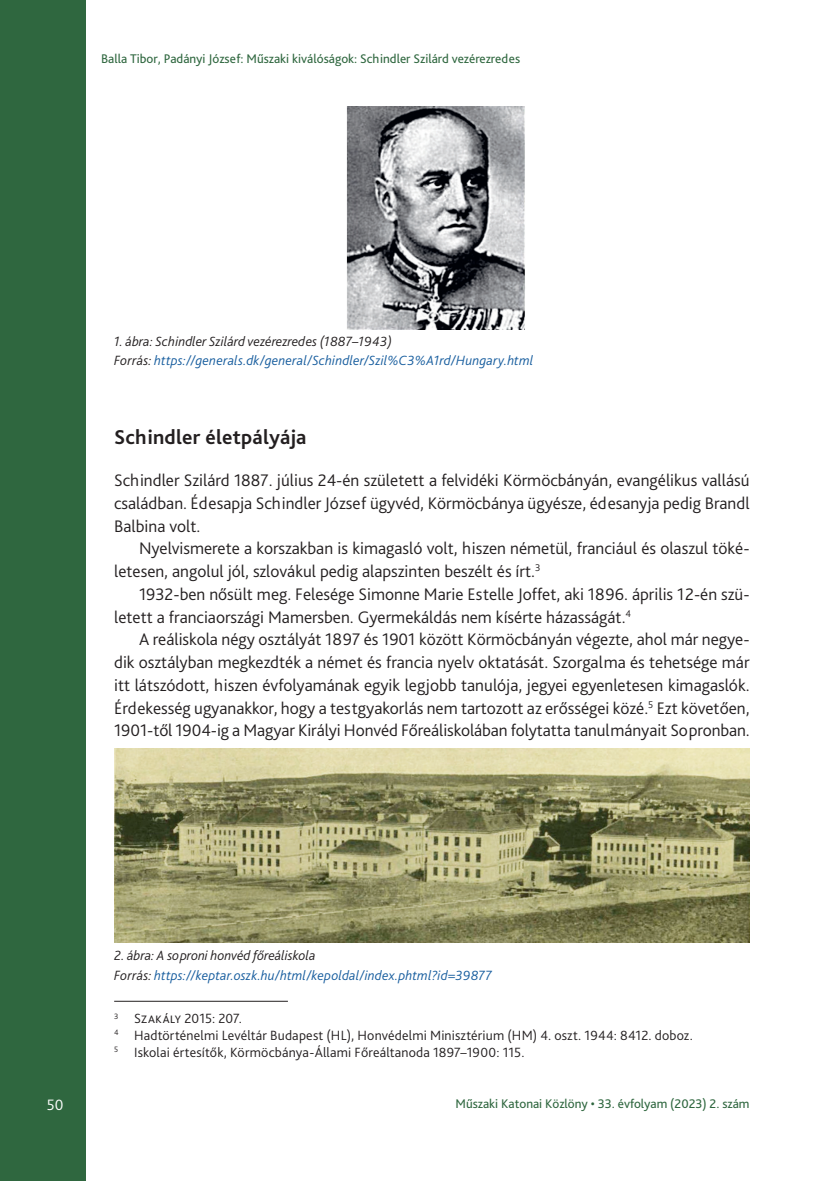
<style>
.page{position:relative;width:834px;height:1181px;background:#fff}
.page>*{position:absolute;margin:0;border:0;box-sizing:border-box;transform-origin:0 0}
.Címsor_1{font:700 21px "Bliss Pro";letter-spacing:.01em;color:#231f20}
.Szöveg{font:300 17.5px/22.8px "Bliss Pro";color:#231f20}
.Szöveg_1st{font:300 17.5px/22.8px "Bliss Pro";color:#231f20;text-align:justify}
.t1{font:300 15.75px "Bliss Pro";color:#fff}
.Lábjegyzet{font:300 14px "Bliss Pro";letter-spacing:.015em;color:#231f20}
.ábra_forrás{font:italic 300 14px "Bliss Pro";letter-spacing:.005em;color:#175d9e}
.Ábra_címe{font:italic 300 14px "Bliss Pro";color:#231f20}
.t2{font:13.12px "Bliss Pro";color:#2f673f}
.s1{color:#231f20}
</style>
<div class="page">
<div style="left:0;top:0;width:85px;height:1181px;background:#2f673f"></div>
<img style="left:346px;top:106px;width:179px;height:223px">
<img style="left:114px;top:749px;width:635px;height:194px">
<hr style="left:114px;top:1001px;width:174px;height:1px;background:#231f20">
<p class="t2" style="left:101px;top:50px;width:420px">Balla Tibor, Padányi József: Műszaki kiválóságok: Schindler Szilárd vezérezredes</p>
<p class="Ábra_címe" style="left:114px;top:332px;width:279px">1. ábra: Schindler Szilárd vezérezredes (1887–1943)</p>
<p class="ábra_forrás" style="left:114px;top:352px;width:420px"><span class="s1">Forrás:</span> https://generals.dk/general/Schindler/Szil%C3%A1rd/Hungary.html</p>
<p class="Címsor_1" style="left:114px;top:424px;width:194px">Schindler életpályája</p>
<p class="Szöveg_1st" style="left:114px;top:468px;width:636px">Schindler Szilárd 1887. július 24-én született a felvidéki Körmöcbányán, evangélikus vallású családban. Édesapja Schindler József ügyvéd, Körmöcbánya ügyésze, édesanyja pedig Brandl Balbina volt.</p>
<p class="Szöveg" style="left:114px;top:537px;width:636px;text-indent:25px">Nyelvismerete a korszakban is kimagasló volt, hiszen németül, franciául és olaszul töké&shy;letesen, angolul jól, szlovákul pedig alapszinten beszélt és írt.<sup>3</sup></p>
<p class="Szöveg" style="left:114px;top:582px;width:636px;text-indent:25px">1932-ben nősült meg. Felesége Simonne Marie Estelle Joffet, aki 1896. április 12-én szü&shy;letett a franciaországi Mamersben. Gyermekáldás nem kísérte házasságát.<sup>4</sup></p>
<p class="Szöveg" style="left:114px;top:628px;width:637px;text-align:justify;text-indent:25px">A reáliskola négy osztályát 1897 és 1901 között Körmöcbányán végezte, ahol már negye&shy;dik osztályban megkezdték a német és francia nyelv oktatását. Szorgalma és tehetsége már itt látszódott, hiszen évfolyamának egyik legjobb tanulója, jegyei egyenletesen kimagaslók.<br>Érdekesség ugyanakkor, hogy a testgyakorlás nem tartozott az erősségei közé.<sup>5</sup> Ezt követően, 1901-től 1904-ig a Magyar Királyi Honvéd Főreáliskolában folytatta tanulmányait Sopronban.</p>
<p class="Ábra_címe" style="left:114px;top:946px;width:203px">2. ábra: A soproni honvéd főreáliskola</p>
<p class="ábra_forrás" style="left:114px;top:966px;width:379px"><span class="s1">Forrás:</span> https://keptar.oszk.hu/html/kepoldal/index.phtml?id=39877</p>
<p class="Lábjegyzet" style="left:114px;top:1010px;width:129px"><sup>3</sup> Szakály 2015: 207.</p>
<p class="Lábjegyzet" style="left:114px;top:1026px;width:580px"><sup>4</sup> Hadtörténelmi Levéltár Budapest (HL), Honvédelmi Minisztérium (HM) 4. oszt. 1944: 8412. doboz.</p>
<p class="Lábjegyzet" style="left:114px;top:1043px;width:412px"><sup>5</sup> Iskolai értesítők, Körmöcbánya-Állami Főreáltanoda 1897–1900: 115.</p>
<p class="t1" style="left:47px;top:1095px;width:18px">50</p>
<p class="t2" style="left:455px;top:1095px;width:295px">Műszaki Katonai Közlöny • 33. évfolyam (2023) 2. szám</p>
</div>
